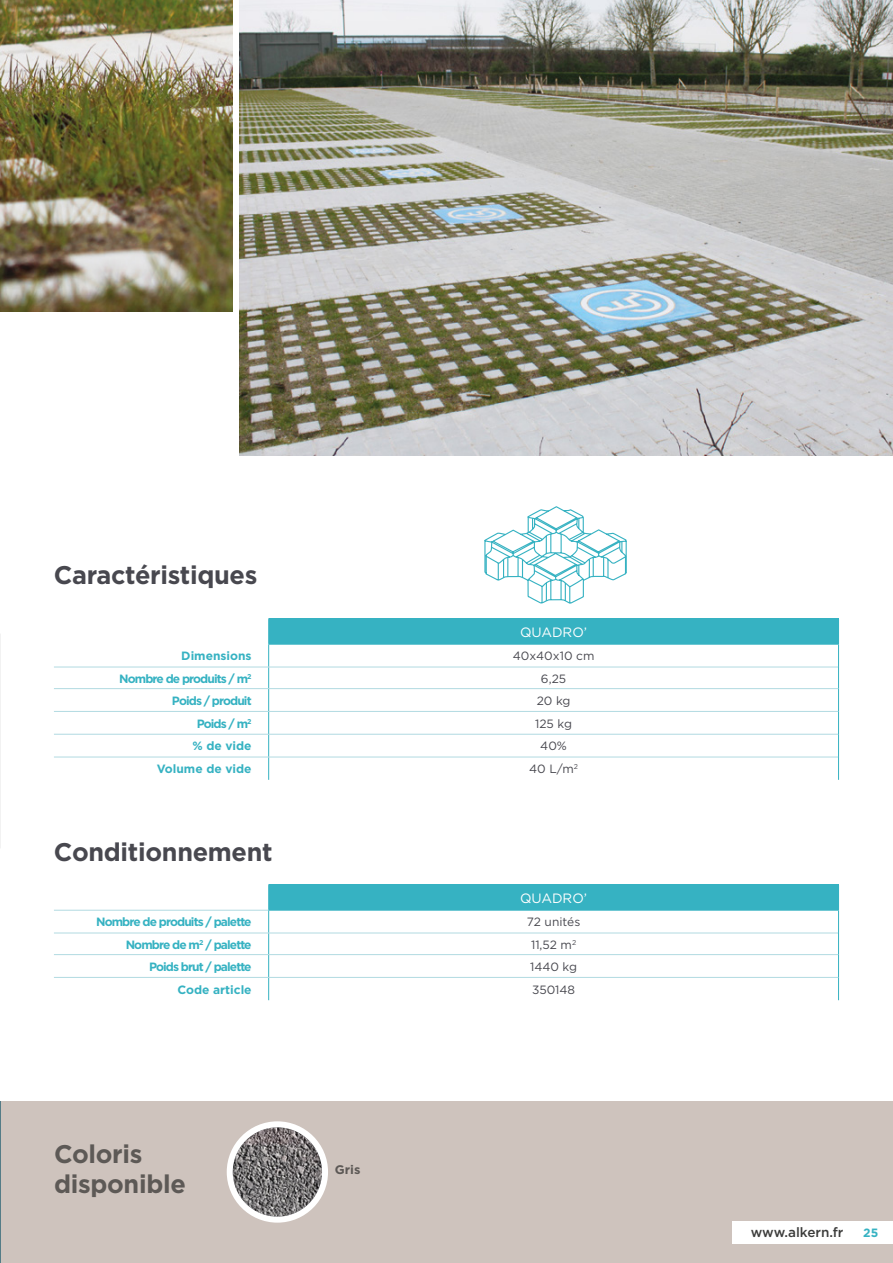
<style>
.page{position:relative;width:893px;height:1263px;background:#fff}
.page>*{position:absolute;margin:0;border:0;box-sizing:border-box;transform-origin:0 0}
.t1{font:700 25.5px "Gotham";letter-spacing:-.01em;color:#48484f}
.t2{font:700 25.5px/30.6px "Gotham";letter-spacing:-.01em;color:#5d5956}
.t3{font:13.5px "Gotham";color:#fff}
.t4{font:500 13.5px "Gotham";color:#3c3c3b}
.t5{font:700 12.45px "Gotham";color:#5d5956}
.t6{font:700 12px "Gotham";letter-spacing:-.075em;color:#36b2c2}
.t7{font:12px "Gotham";color:#48484f}
.t8{font:700 12px "Gotham";color:#36b2c2}
</style>
<div class="page">
<img style="left:0;top:633px;width:1px;height:216px">
<div style="left:269px;top:619px;width:569px;height:25px;background:#36b2c2"></div>
<hr style="left:268px;top:618px;width:571px;height:1px;background:#36b2c2">
<svg style="left:268px;top:619px;width:1px;height:161px"></svg>
<hr style="left:268px;top:644px;width:571px;height:1px;background:#36b2c2">
<hr style="left:54px;top:667px;width:215px;height:1px;background:#b1dae1">
<hr style="left:269px;top:667px;width:569px;height:1px;background:#b1dae1">
<hr style="left:54px;top:688px;width:215px;height:1px;background:#b1dae1">
<hr style="left:269px;top:688px;width:569px;height:1px;background:#b1dae1">
<hr style="left:54px;top:711px;width:215px;height:1px;background:#b1dae1">
<hr style="left:269px;top:711px;width:569px;height:1px;background:#b1dae1">
<hr style="left:54px;top:734px;width:215px;height:1px;background:#b1dae1">
<hr style="left:269px;top:734px;width:569px;height:1px;background:#b1dae1">
<hr style="left:54px;top:757px;width:215px;height:1px;background:#b1dae1">
<hr style="left:269px;top:757px;width:569px;height:1px;background:#b1dae1">
<svg style="left:838px;top:619px;width:1px;height:161px"></svg>
<div style="left:269px;top:885px;width:569px;height:25px;background:#36b2c2"></div>
<hr style="left:268px;top:884px;width:571px;height:1px;background:#36b2c2">
<svg style="left:268px;top:885px;width:1px;height:115px"></svg>
<hr style="left:54px;top:910px;width:214px;height:1px;background:#b1dae1">
<hr style="left:268px;top:910px;width:571px;height:1px;background:#36b2c2">
<hr style="left:54px;top:933px;width:215px;height:1px;background:#b1dae1">
<hr style="left:269px;top:933px;width:569px;height:1px;background:#b1dae1">
<hr style="left:54px;top:954px;width:215px;height:1px;background:#b1dae1">
<hr style="left:269px;top:954px;width:569px;height:1px;background:#b1dae1">
<hr style="left:54px;top:977px;width:215px;height:1px;background:#b1dae1">
<hr style="left:269px;top:977px;width:569px;height:1px;background:#b1dae1">
<svg style="left:838px;top:885px;width:1px;height:115px"></svg>
<div style="left:0;top:1101px;width:893px;height:162px;background:#cec3bd"></div>
<svg style="left:230px;top:1124px;width:95px;height:95px"></svg>
<img style="left:233px;top:1127px;width:89px;height:89px;border-radius:45px">
<div style="left:227px;top:1121px;width:101px;height:101px;border:6px solid #fff;border-radius:50%"></div>
<img style="left:0;top:0;width:233px;height:312px">
<img style="left:240px;top:0;width:653px;height:455px">
<hr style="left:0;top:1101px;width:1px;height:162px;background:#547c87">
<svg style="left:483px;top:506px;width:144px;height:139px"></svg>
<div style="left:732px;top:1221px;width:161px;height:22px;background:#fff"></div>
<h1 class="t1" style="left:54px;top:558px;width:205px">Caractéristiques</h1>
<p class="t3" style="left:520px;top:623px;width:69px">QUADRO’</p>
<p class="t8" style="left:181px;top:648px;width:72px">Dimensions</p>
<p class="t7" style="left:513px;top:648px;width:83px">40x40x10 cm</p>
<p class="t6" style="left:119px;top:670px;width:134px">Nombre de produits / m<sup>2</sup></p>
<p class="t7" style="left:541px;top:671px;width:27px">6,25</p>
<p class="t6" style="left:172px;top:693px;width:81px">Poids / produit</p>
<p class="t7" style="left:537px;top:693px;width:35px">20 kg</p>
<p class="t6" style="left:197px;top:715px;width:56px">Poids / m<sup>2</sup></p>
<p class="t7" style="left:535px;top:716px;width:38px">125 kg</p>
<p class="t6" style="left:192px;top:738px;width:61px">% de vide</p>
<p class="t7" style="left:540px;top:738px;width:28px">40%</p>
<p class="t8" style="left:157px;top:761px;width:96px">Volume de vide</p>
<p class="t7" style="left:529px;top:761px;width:50px">40 L/m<sup>2</sup></p>
<h1 class="t1" style="left:54px;top:835px;width:220px">Conditionnement</h1>
<p class="t3" style="left:520px;top:889px;width:69px">QUADRO’</p>
<p class="t6" style="left:96px;top:914px;width:157px">Nombre de produits / palette</p>
<p class="t7" style="left:527px;top:914px;width:55px">72 unités</p>
<p class="t6" style="left:126px;top:936px;width:127px">Nombre de m<sup>2</sup> / palette</p>
<p class="t7" style="left:531px;top:937px;width:47px">11,52 m<sup>2</sup></p>
<p class="t6" style="left:149px;top:958px;width:104px">Poids brut / palette</p>
<p class="t7" style="left:530px;top:959px;width:49px">1440 kg</p>
<p class="t8" style="left:177px;top:981px;width:76px">Code article</p>
<p class="t7" style="left:532px;top:982px;width:45px">350148</p>
<h1 class="t2" style="left:54px;top:1138px;width:133px">Coloris disponible</h1>
<p class="t5" style="left:335px;top:1162px;width:27px">Gris</p>
<p class="t4" style="left:751px;top:1223px;width:94px">www.alkern.fr</p>
<p class="t6" style="left:863px;top:1225px;width:17px">25</p>
</div>
